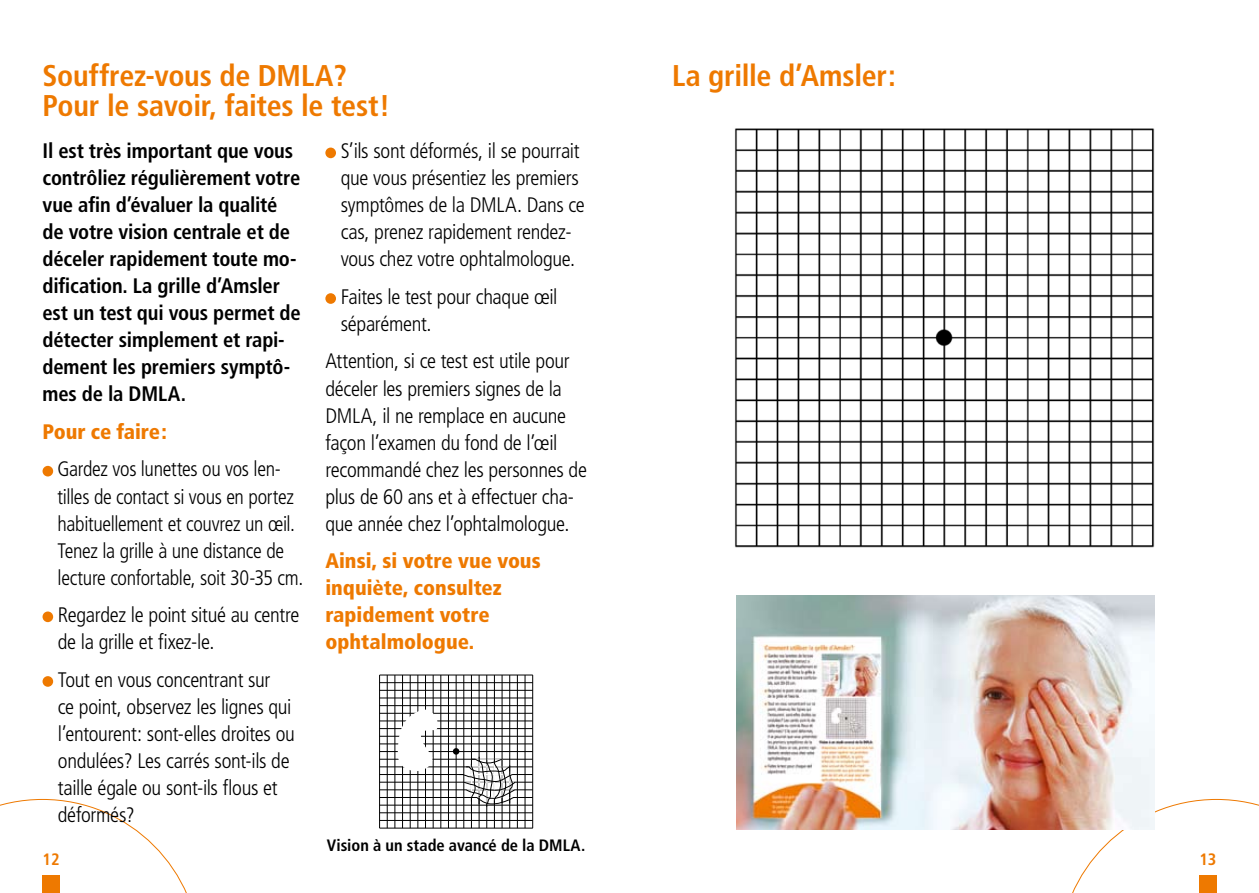
<style>
.page{position:relative;width:1259px;height:893px;background:#fff}
.page>*{position:absolute;margin:0;border:0;box-sizing:border-box;transform-origin:0 0}
.t1{font:700 condensed 30px "Frutiger";letter-spacing:-.01em;color:#ee7900}
.t2{font:300 condensed 21px/27px "Frutiger";letter-spacing:-.015em;color:#000}
.t3{font:700 condensed 21px/27px "Frutiger";letter-spacing:-.01em;color:#000}
.t4{font:900 condensed 21px/27px "Frutiger";color:#ee7900}
.t5{font:700 condensed 16.5px "Frutiger";color:#000}
.t6{font:700 condensed 16.5px "Frutiger";color:#ee7900}
</style>
<div class="page">
<svg style="left:0;top:799px;width:187px;height:94px"></svg>
<svg style="left:1058px;top:799px;width:201px;height:94px"></svg>
<div style="left:1199px;top:876px;width:17px;height:17px;background:#ee7900"></div>
<img style="left:736px;top:595px;width:418px;height:234px">
<img style="left:735px;top:128px;width:420px;height:420px">
<div style="left:43px;top:466px;width:10px;height:10px;background:#ee7900;border-radius:50%"></div>
<div style="left:43px;top:611px;width:10px;height:11px;background:#ee7900;border-radius:50%"></div>
<div style="left:43px;top:676px;width:10px;height:11px;background:#ee7900;border-radius:50%"></div>
<div style="left:325px;top:148px;width:11px;height:10px;background:#ee7900;border-radius:50%"></div>
<div style="left:325px;top:293px;width:11px;height:11px;background:#ee7900;border-radius:50%"></div>
<svg style="left:379px;top:674px;width:155px;height:155px"></svg>
<hr style="left:380px;top:675px;width:153px;height:1px;background:#000">
<hr style="left:380px;top:682px;width:153px;height:1px;background:#000">
<hr style="left:380px;top:690px;width:153px;height:1px;background:#000">
<hr style="left:380px;top:698px;width:153px;height:1px;background:#000">
<hr style="left:380px;top:705px;width:153px;height:1px;background:#000">
<hr style="left:380px;top:713px;width:153px;height:1px;background:#000">
<hr style="left:380px;top:721px;width:153px;height:1px;background:#000">
<hr style="left:380px;top:728px;width:153px;height:1px;background:#000">
<hr style="left:380px;top:736px;width:153px;height:1px;background:#000">
<hr style="left:380px;top:744px;width:153px;height:1px;background:#000">
<hr style="left:380px;top:751px;width:153px;height:1px;background:#000">
<hr style="left:380px;top:759px;width:153px;height:1px;background:#000">
<hr style="left:380px;top:767px;width:153px;height:1px;background:#000">
<hr style="left:380px;top:774px;width:153px;height:1px;background:#000">
<hr style="left:380px;top:782px;width:153px;height:1px;background:#000">
<hr style="left:380px;top:789px;width:153px;height:1px;background:#000">
<hr style="left:380px;top:797px;width:153px;height:1px;background:#000">
<hr style="left:380px;top:805px;width:153px;height:1px;background:#000">
<hr style="left:380px;top:812px;width:153px;height:1px;background:#000">
<hr style="left:380px;top:820px;width:153px;height:1px;background:#000">
<hr style="left:380px;top:828px;width:153px;height:1px;background:#000">
<hr style="left:379px;top:675px;width:1px;height:153px;background:#000">
<hr style="left:387px;top:675px;width:1px;height:153px;background:#000">
<hr style="left:394px;top:675px;width:1px;height:153px;background:#000">
<hr style="left:402px;top:675px;width:1px;height:153px;background:#000">
<hr style="left:410px;top:675px;width:1px;height:153px;background:#000">
<hr style="left:417px;top:675px;width:1px;height:153px;background:#000">
<hr style="left:425px;top:675px;width:1px;height:153px;background:#000">
<hr style="left:433px;top:675px;width:1px;height:153px;background:#000">
<hr style="left:440px;top:675px;width:1px;height:153px;background:#000">
<hr style="left:448px;top:675px;width:1px;height:153px;background:#000">
<hr style="left:456px;top:675px;width:1px;height:153px;background:#000">
<hr style="left:471px;top:675px;width:1px;height:153px;background:#000">
<hr style="left:463px;top:675px;width:1px;height:153px;background:#000">
<hr style="left:479px;top:675px;width:1px;height:153px;background:#000">
<hr style="left:486px;top:675px;width:1px;height:153px;background:#000">
<hr style="left:494px;top:675px;width:1px;height:153px;background:#000">
<hr style="left:502px;top:675px;width:1px;height:153px;background:#000">
<hr style="left:509px;top:675px;width:1px;height:153px;background:#000">
<hr style="left:517px;top:675px;width:1px;height:153px;background:#000">
<hr style="left:525px;top:675px;width:1px;height:153px;background:#000">
<hr style="left:532px;top:675px;width:1px;height:153px;background:#000">
<div style="left:453px;top:748px;width:6px;height:7px;background:#000;border-radius:50%"></div>
<svg style="left:398px;top:703px;width:45px;height:69px"></svg>
<svg style="left:459px;top:756px;width:56px;height:51px"></svg>
<h1 class="t1" style="left:43px;top:58px;width:306px">Souffrez-vous de DMLA?</h1>
<h1 class="t1" style="left:672px;top:58px;width:225px">La grille d’Amsler:</h1>
<h1 class="t1" style="left:43px;top:88px;width:349px">Pour le savoir, faites le test!</h1>
<p class="t3" style="left:43px;top:137px;width:260px">Il est très important que vous contrôliez régulièrement votre vue afin d’évaluer la qualité de votre vision centrale et de déceler rapidement toute mo&shy;dification. La grille d’Amsler est un test qui vous permet de détecter simplement et rapi&shy;dement les premiers symptô&shy;mes de la DMLA.</p>
<p class="t4" style="left:43px;top:418px;width:126px">Pour ce faire :</p>
<p class="t2" style="left:58px;top:456px;width:247px">Gardez vos lunettes ou vos len&shy;tilles de contact si vous en portez habituellement et couvrez un œil.<br>Tenez la grille à une distance de lecture confortable, soit 30-35 cm.</p>
<p class="t2" style="left:58px;top:602px;width:243px">Regardez le point situé au centre de la grille et fixez-le.</p>
<p class="t2" style="left:58px;top:666px;width:238px">Tout en vous concentrant sur<br>ce point, observez les lignes qui l’entourent: sont-elles droites ou ondulées? Les carrés sont-ils de taille égale ou sont-ils flous et déformés?</p>
<p class="t2" style="left:341px;top:138px;width:246px">S’ils sont déformés, il se pourrait que vous présentiez les premiers symptômes de la DMLA. Dans ce cas, prenez rapidement rendez&shy;vous chez votre ophtalmologue.</p>
<p class="t2" style="left:341px;top:283px;width:218px">Faites le test pour chaque œil séparément.</p>
<p class="t2" style="left:325px;top:348px;width:263px">Attention, si ce test est utile pour déceler les premiers signes de la<br>DMLA, il ne remplace en aucune façon l’examen du fond de l’œil recommandé chez les personnes de plus de 60 ans et à effectuer cha&shy;que année chez l’ophtalmologue.</p>
<p class="t4" style="left:325px;top:547px;width:217px">Ainsi, si votre vue vous inquiète, consultez rapidement votre ophtalmologue.</p>
<p class="t5" style="left:327px;top:835px;width:260px">Vision à un stade avancé de la DMLA.</p>
<p class="t6" style="left:42px;top:849px;width:19px">12</p>
<p class="t6" style="left:1199px;top:849px;width:19px">13</p>
</div>
